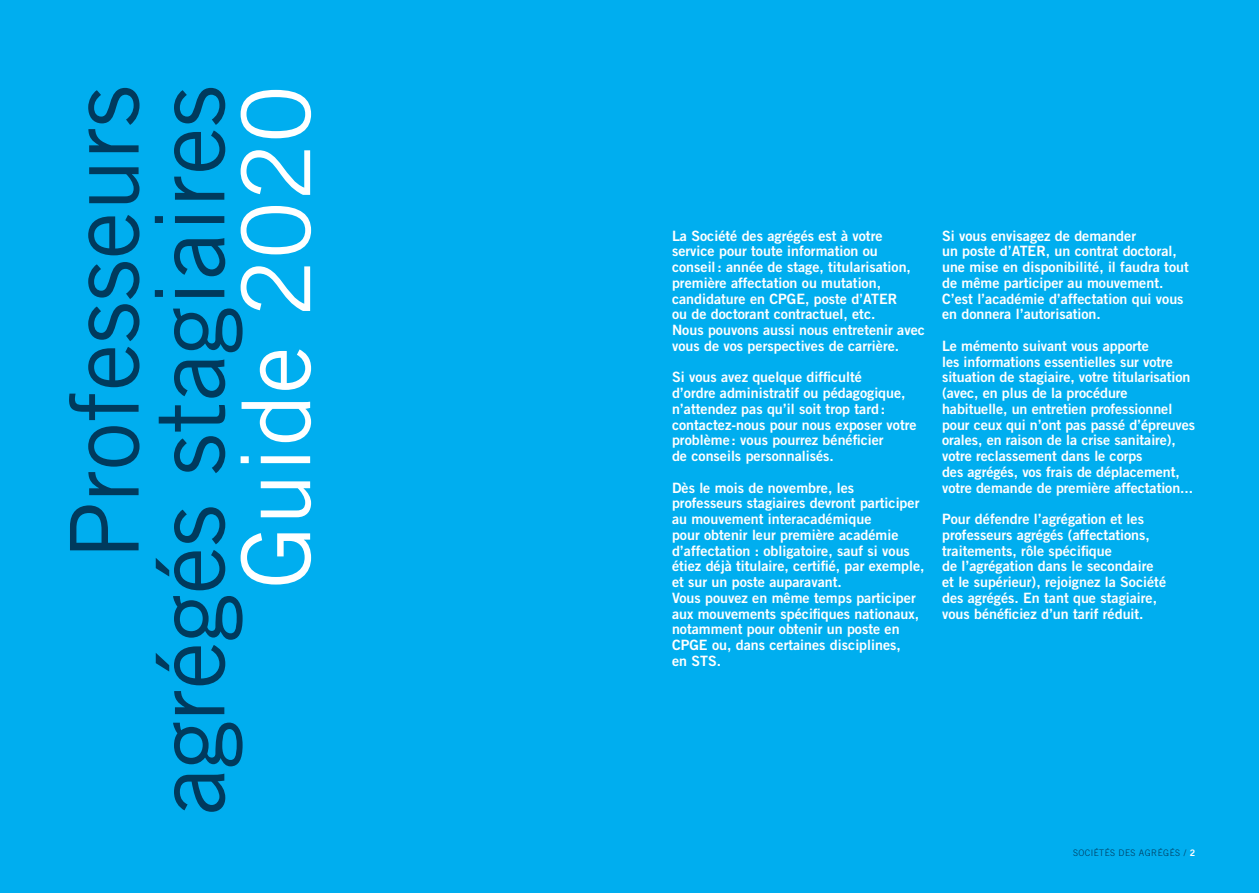
<style>
.page{position:relative;width:1259px;height:893px;background:#00aeef}
.page>*{position:absolute;margin:0;border:0;box-sizing:border-box;transform-origin:0 0}
.Titre_article{font:94.95px "Trade Gothic";color:#003a5d}
.Titre_article-2{font:94.95px "Trade Gothic";color:#fff}
.Texte{font:14.25px/15.8px "Trade Gothic Bold Two";color:#fff}
.t1{font:300 9px "Trade Gothic";letter-spacing:.05em;color:#003a5d}
.s1{font-family:"Trade Gothic Bold Two";font-weight:400;color:#fff}
</style>
<div class="page">
<p class="Titre_article" style="left:47px;top:560px;width:476px;rotate:-90deg">Professeurs</p>
<p class="Titre_article" style="left:133px;top:816px;width:732px;rotate:-90deg">agrégés stagiaires</p>
<p class="Titre_article-2" style="left:219px;top:589px;width:506px;rotate:-90deg">Guide 2020</p>
<p class="Texte" style="left:672px;top:227px;width:254px">La Société des agrégés est à votre service pour toute information ou conseil: année de stage, titularisation, première affectation ou mutation, candidature en CPGE, poste d’ATER<br>ou de doctorant contractuel, etc.<br>Nous pouvons aussi nous entretenir avec vous de vos perspectives de carrière.</p>
<p class="Texte" style="left:672px;top:369px;width:246px">Si vous avez quelque difficulté<br>d’ordre administratif ou pédagogique, n’attendez pas qu’il soit trop tard: contactez-nous pour nous exposer votre problème : vous pourrez bénéficier<br>de conseils personnalisés.</p>
<p class="Texte" style="left:672px;top:479px;width:254px">Dès le mois de novembre, les professeurs stagiaires devront participer au mouvement interacadémique<br>pour obtenir leur première académie d’affectation : obligatoire, sauf si vous étiez déjà titulaire, certifié, par exemple, et sur un poste auparavant.</p>
<p class="Texte" style="left:672px;top:590px;width:248px">Vous pouvez en même temps participer aux mouvements spécifiques nationaux, notamment pour obtenir un poste en CPGE ou, dans certaines disciplines,</p>
<p class="Texte" style="left:672px;top:653px;width:51px">en STS.</p>
<p class="Texte" style="left:942px;top:227px;width:195px">Si vous envisagez de demander</p>
<p class="Texte" style="left:942px;top:243px;width:248px">un poste d’ATER, un contrat doctoral, une mise en disponibilité, il faudra tout de même participer au mouvement.<br>C’est l’académie d’affectation qui vous en donnera l’autorisation.</p>
<p class="Texte" style="left:942px;top:338px;width:208px">Le mémento suivant vous apporte</p>
<p class="Texte" style="left:942px;top:353px;width:255px">les informations essentielles sur votre situation de stagiaire, votre titularisation (avec, en plus de la procédure habituelle, un entretien professionnel pour ceux qui n’ont pas passé d’épreuves orales, en raison de la crise sanitaire), votre reclassement dans le corps</p>
<p class="Texte" style="left:942px;top:464px;width:252px">des agrégés, vos frais de déplacement, votre demande de première affectation...</p>
<p class="Texte" style="left:942px;top:511px;width:209px">Pour défendre l’agrégation et les professeurs agrégés (affectations, traitements, rôle spécifique</p>
<p class="Texte" style="left:942px;top:558px;width:213px">de l’agrégation dans le secondaire</p>
<p class="Texte" style="left:942px;top:574px;width:225px">et le supérieur), rejoignez la Société</p>
<p class="Texte" style="left:942px;top:590px;width:216px">des agrégés. En tant que stagiaire,</p>
<p class="Texte" style="left:942px;top:605px;width:203px">vous bénéficiez d’un tarif réduit.</p>
<p class="t1" style="left:1073px;top:847px;width:124px">SOCIÉTÉS DES AGRÉGÉS / <span class="s1">2</span></p>
</div>
